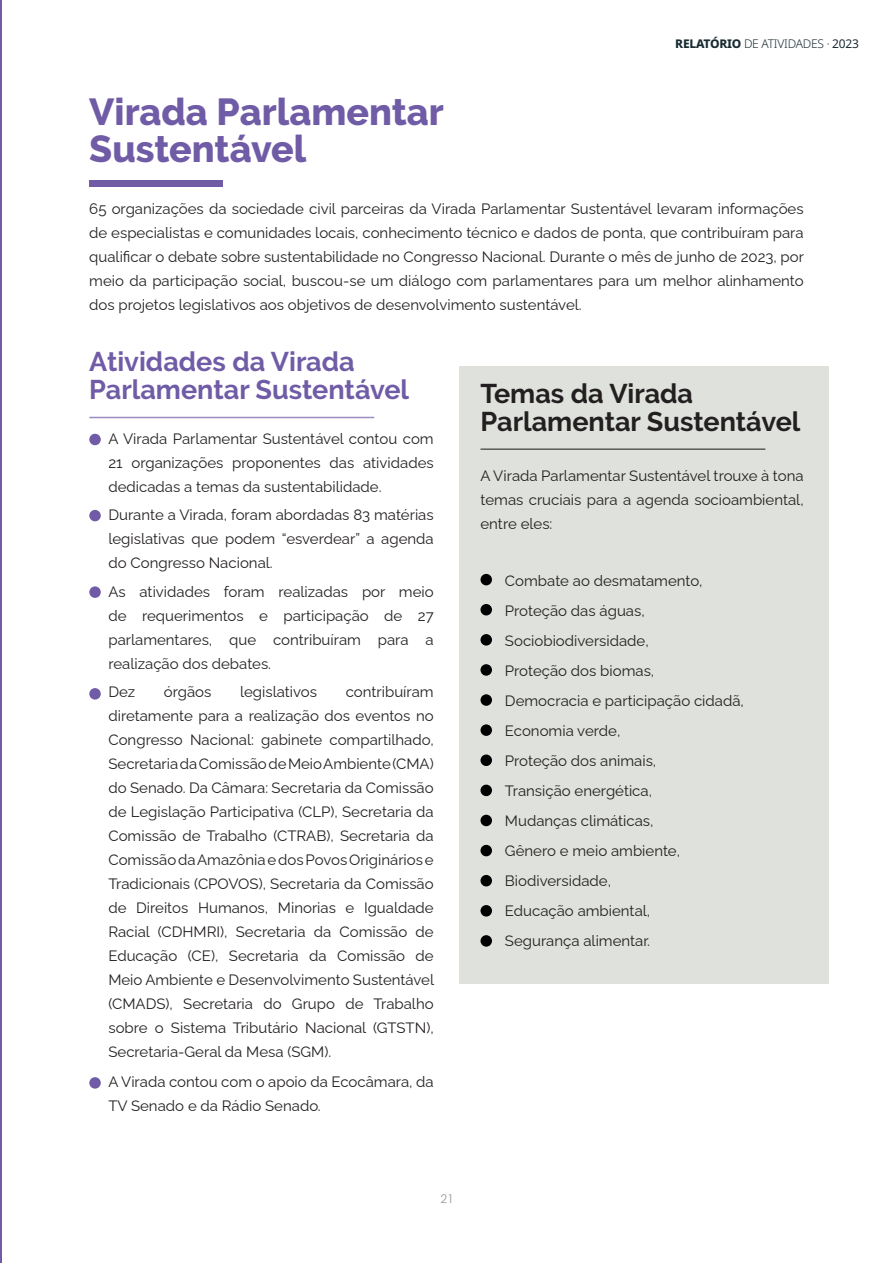
<style>
.page{position:relative;width:893px;height:1263px;background:#fff}
.page>*{position:absolute;margin:0;border:0;box-sizing:border-box;transform-origin:0 0}
.Paragraph_Style_10{font:800 37.5px/37.5px "Raleway";color:#705ca6}
.Paragraph_Style_20{font:700 27px/28.5px "Raleway";color:#705ca6}
.Paragraph_Style_20-2{font:700 27px/28.5px "Raleway";color:#231f20}
.Paragraph_Style_14{font:100 15px/24px "Raleway";color:#231f20;text-align:justify}
.t1{font:300 12px "Noto Sans";letter-spacing:-.02em;color:#192b33}
.t2{font:300 12px "Poppins";color:#939598}
.s1{font-weight:800}
.s2{font-weight:400}
</style>
<div class="page">
<hr style="left:0;top:0;width:1px;height:1263px;background:#705ca6">
<div style="left:89px;top:180px;width:134px;height:7px;background:#705ca6"></div>
<div style="left:459px;top:366px;width:370px;height:617px;background:#dee1dc"></div>
<hr style="left:89px;top:417px;width:285px;height:1px;background:#705ca5">
<hr style="left:480px;top:448px;width:285px;height:2px;background:#231f20">
<div style="left:89px;top:434px;width:12px;height:11px;background:#705ca6;border-radius:50%"></div>
<div style="left:89px;top:510px;width:12px;height:11px;background:#705ca6;border-radius:50%"></div>
<div style="left:89px;top:586px;width:12px;height:12px;background:#705ca6;border-radius:50%"></div>
<div style="left:89px;top:688px;width:12px;height:12px;background:#705ca6;border-radius:50%"></div>
<div style="left:89px;top:1077px;width:12px;height:12px;background:#705ca6;border-radius:50%"></div>
<div style="left:480px;top:574px;width:12px;height:11px;background:#000;border-radius:50%"></div>
<div style="left:480px;top:604px;width:12px;height:11px;background:#000;border-radius:50%"></div>
<div style="left:480px;top:634px;width:12px;height:12px;background:#000;border-radius:50%"></div>
<div style="left:480px;top:664px;width:12px;height:12px;background:#000;border-radius:50%"></div>
<div style="left:480px;top:694px;width:12px;height:12px;background:#000;border-radius:50%"></div>
<div style="left:480px;top:724px;width:12px;height:12px;background:#000;border-radius:50%"></div>
<div style="left:480px;top:754px;width:12px;height:12px;background:#000;border-radius:50%"></div>
<div style="left:480px;top:785px;width:12px;height:11px;background:#000;border-radius:50%"></div>
<div style="left:480px;top:815px;width:12px;height:11px;background:#000;border-radius:50%"></div>
<div style="left:480px;top:845px;width:12px;height:11px;background:#000;border-radius:50%"></div>
<div style="left:480px;top:875px;width:12px;height:11px;background:#000;border-radius:50%"></div>
<div style="left:480px;top:905px;width:12px;height:11px;background:#000;border-radius:50%"></div>
<div style="left:480px;top:935px;width:12px;height:12px;background:#000;border-radius:50%"></div>
<p class="Paragraph_Style_10" style="left:89px;top:93px;width:356px">Virada Parlamentar<br>Sustentável</p>
<p class="t1" style="left:675px;top:37px;width:185px"><span class="s1">RELATÓRIO</span> DE ATIVIDADES · <span class="s2">2023</span></p>
<p class="Paragraph_Style_14" style="left:89px;top:195px;width:716px">65 organizações da sociedade civil parceiras da Virada Parlamentar Sustentável levaram informações de especialistas e comunidades locais, conhecimento técnico e dados de ponta, que contribuíram para qualificar o debate sobre sustentabilidade no Congresso Nacional. Durante o mês de junho de 2023, por meio da participação social, buscou-se um diálogo com parlamentares para um melhor alinhamento dos projetos legislativos aos objetivos de desenvolvimento sustentável.</p>
<p class="Paragraph_Style_20" style="left:89px;top:347px;width:321px">Atividades da Virada<br>Parlamentar Sustentável</p>
<p class="Paragraph_Style_20-2" style="left:480px;top:379px;width:321px">Temas da Virada<br>Parlamentar Sustentável</p>
<p class="Paragraph_Style_14" style="left:108px;top:425px;width:327px">A Virada Parlamentar Sustentável contou com 21 organizações proponentes das atividades dedicadas a temas da sustentabilidade.</p>
<p class="Paragraph_Style_14" style="left:108px;top:501px;width:327px">Durante a Virada, foram abordadas 83 matérias legislativas que podem “esverdear” a agenda do Congresso Nacional.</p>
<p class="Paragraph_Style_14" style="left:108px;top:578px;width:327px">As atividades foram realizadas por meio de requerimentos e participação de 27 parlamentares, que contribuíram para a realização dos debates.</p>
<p class="Paragraph_Style_14" style="left:108px;top:678px;width:28px">Dez</p>
<p class="Paragraph_Style_14" style="left:164px;top:678px;width:49px">órgãos</p>
<p class="Paragraph_Style_14" style="left:240px;top:678px;width:79px">legislativos</p>
<p class="Paragraph_Style_14" style="left:480px;top:462px;width:325px">A Virada Parlamentar Sustentável trouxe à tona temas cruciais para a agenda socioambiental, entre eles:</p>
<p class="Paragraph_Style_14" style="left:505px;top:567px;width:199px">Combate ao desmatamento,</p>
<p class="Paragraph_Style_14" style="left:505px;top:597px;width:141px">Proteção das águas,</p>
<p class="Paragraph_Style_14" style="left:505px;top:627px;width:145px">Sociobiodiversidade,</p>
<p class="Paragraph_Style_14" style="left:505px;top:657px;width:151px">Proteção dos biomas,</p>
<p class="Paragraph_Style_14" style="left:505px;top:687px;width:240px">Democracia e participação cidadã,</p>
<p class="Paragraph_Style_14" style="left:505px;top:717px;width:117px">Economia verde,</p>
<p class="Paragraph_Style_14" style="left:505px;top:747px;width:153px">Proteção dos animais,</p>
<p class="Paragraph_Style_14" style="left:505px;top:777px;width:149px">Transição energética,</p>
<p class="Paragraph_Style_14" style="left:505px;top:807px;width:150px">Mudanças climáticas,</p>
<p class="Paragraph_Style_14" style="left:505px;top:837px;width:177px">Gênero e meio ambiente,</p>
<p class="Paragraph_Style_14" style="left:505px;top:867px;width:108px">Biodiversidade,</p>
<p class="Paragraph_Style_14" style="left:505px;top:897px;width:147px">Educação ambiental,</p>
<p class="Paragraph_Style_14" style="left:505px;top:927px;width:147px">Segurança alimentar.</p>
<p class="Paragraph_Style_14" style="left:108px;top:678px;width:327px;text-indent:237px">contribuíram diretamente para a realização dos eventos no Congresso Nacional: gabinete compartilhado, Secretaria da Comissão de Meio Ambiente (CMA) do Senado. Da Câmara: Secretaria da Comissão de Legislação Participativa (CLP), Secretaria da Comissão de Trabalho (CTRAB), Secretaria da Comissão da Amazônia e dos Povos Originários e Tradicionais (CPOVOS), Secretaria da Comissão de Direitos Humanos, Minorias e Igualdade Racial (CDHMRI), Secretaria da Comissão de Educação (CE), Secretaria da Comissão de Meio Ambiente e Desenvolvimento Sustentável (CMADS), Secretaria do Grupo de Trabalho sobre o Sistema Tributário Nacional (GTSTN), Secretaria-Geral da Mesa (SGM).</p>
<p class="Paragraph_Style_14" style="left:108px;top:1068px;width:327px">A Virada contou com o apoio da Ecocâmara, da<br>TV Senado e da Rádio Senado.</p>
<p class="t2" style="left:441px;top:1192px;width:13px">21</p>
</div>
